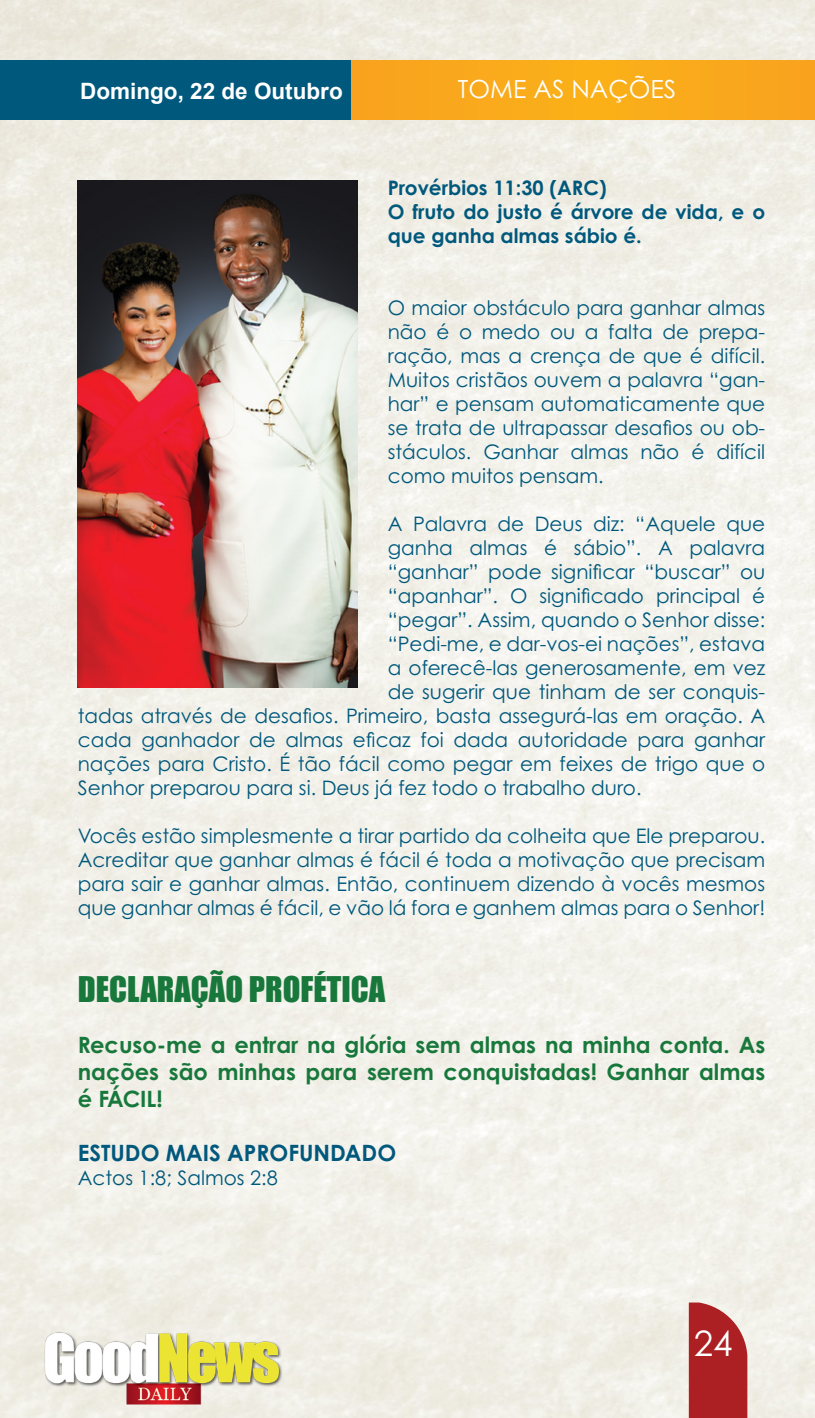
<style>
.page{position:relative;width:815px;height:1418px;background:#fff}
.page>*{position:absolute;margin:0;border:0;box-sizing:border-box;transform-origin:0 0}
.t1{font:35px "Century Gothic Pro";color:#fff}
.t2{font:32.5px "Impact";color:#18783c}
.t3{font:25px "Century Gothic Pro";color:#fff}
.t4{font:700 22.5px/27px "Century Gothic Pro";color:#18783c;text-align:justify}
.t5{font:700 22.5px "Century Gothic Pro";color:#00587c}
.t6{font:700 22.5px "Arial";color:#fff}
.t7{font:20px/24px "Century Gothic Pro";color:#00587c;text-align:justify}
.t8{font:700 20px/24px "Century Gothic Pro";color:#00587c}
</style>
<div class="page">
<img style="left:0;top:0;width:815px;height:1417px">
<div style="left:168px;top:60px;width:647px;height:60px;background:#f9a91c"></div>
<div style="left:0;top:60px;width:351px;height:60px;background:#00587c"></div>
<div style="left:689px;top:1302px;width:58px;height:115px;background:#ac1f22"></div>
<img style="left:39px;top:1330px;width:246px;height:76px">
<img style="left:78px;top:180px;width:280px;height:507px">
<p class="t6" style="left:80px;top:76px;width:264px">Domingo, 22 de Outubro</p>
<p class="t3" style="left:458px;top:74px;width:220px">TOME AS NAÇÕES</p>
<p class="t8" style="left:388px;top:175px;width:220px">Provérbios 11:30 (ARC)</p>
<p class="t8" style="left:388px;top:199px;width:379px">O fruto do justo é árvore de vida, e o que ganha almas sábio é.</p>
<p class="t7" style="left:388px;top:295px;width:379px">O maior obstáculo para ganhar almas não é o medo ou a falta de prepa&shy;ração, mas a crença de que é difícil.<br>Muitos cristãos ouvem a palavra “gan&shy;har” e pensam automaticamente que se trata de ultrapassar desafios ou ob&shy;stáculos. Ganhar almas não é difícil como muitos pensam.</p>
<p class="t7" style="left:388px;top:511px;width:379px">A Palavra de Deus diz: “Aquele que</p>
<p class="t7" style="left:388px;top:535px;width:379px">ganha almas é sábio”. A palavra</p>
<p class="t7" style="left:388px;top:559px;width:379px">“ganhar” pode significar “buscar” ou</p>
<p class="t7" style="left:388px;top:583px;width:379px">“apanhar”. O significado principal é</p>
<p class="t7" style="left:388px;top:607px;width:379px">“pegar”. Assim, quando o Senhor disse:</p>
<p class="t7" style="left:388px;top:631px;width:379px">“Pedi-me, e dar-vos-ei nações”, estava</p>
<p class="t7" style="left:388px;top:655px;width:379px">a oferecê-las generosamente, em vez</p>
<p class="t7" style="left:388px;top:679px;width:379px">de sugerir que tinham de ser conquis-</p>
<p class="t7" style="left:78px;top:703px;width:689px">tadas através de desafios. Primeiro, basta assegurá-las em oração. A</p>
<p class="t7" style="left:78px;top:727px;width:689px">cada ganhador de almas eficaz foi dada autoridade para ganhar</p>
<p class="t7" style="left:78px;top:751px;width:689px">nações para Cristo. É tão fácil como pegar em feixes de trigo que o</p>
<p class="t7" style="left:78px;top:775px;width:565px">Senhor preparou para si. Deus já fez todo o trabalho duro.</p>
<p class="t7" style="left:78px;top:823px;width:689px">Vocês estão simplesmente a tirar partido da colheita que Ele preparou.<br>Acreditar que ganhar almas é fácil é toda a motivação que precisam para sair e ganhar almas. Então, continuem dizendo à vocês mesmos que ganhar almas é fácil, e vão lá fora e ganhem almas para o Senhor!</p>
<p class="t2" style="left:78px;top:964px;width:309px">DECLARAÇÃO PROFÉTICA</p>
<p class="t4" style="left:78px;top:1031px;width:689px">Recuso-me a entrar na glória sem almas na minha conta. As nações são minhas para serem conquistadas! Ganhar almas é FÁCIL!</p>
<p class="t5" style="left:78px;top:1139px;width:320px">ESTUDO MAIS APROFUNDADO</p>
<p class="t7" style="left:78px;top:1165px;width:202px">Actos 1:8; Salmos 2:8</p>
<h1 class="t1" style="left:694px;top:1322px;width:40px">24</h1>
</div>
